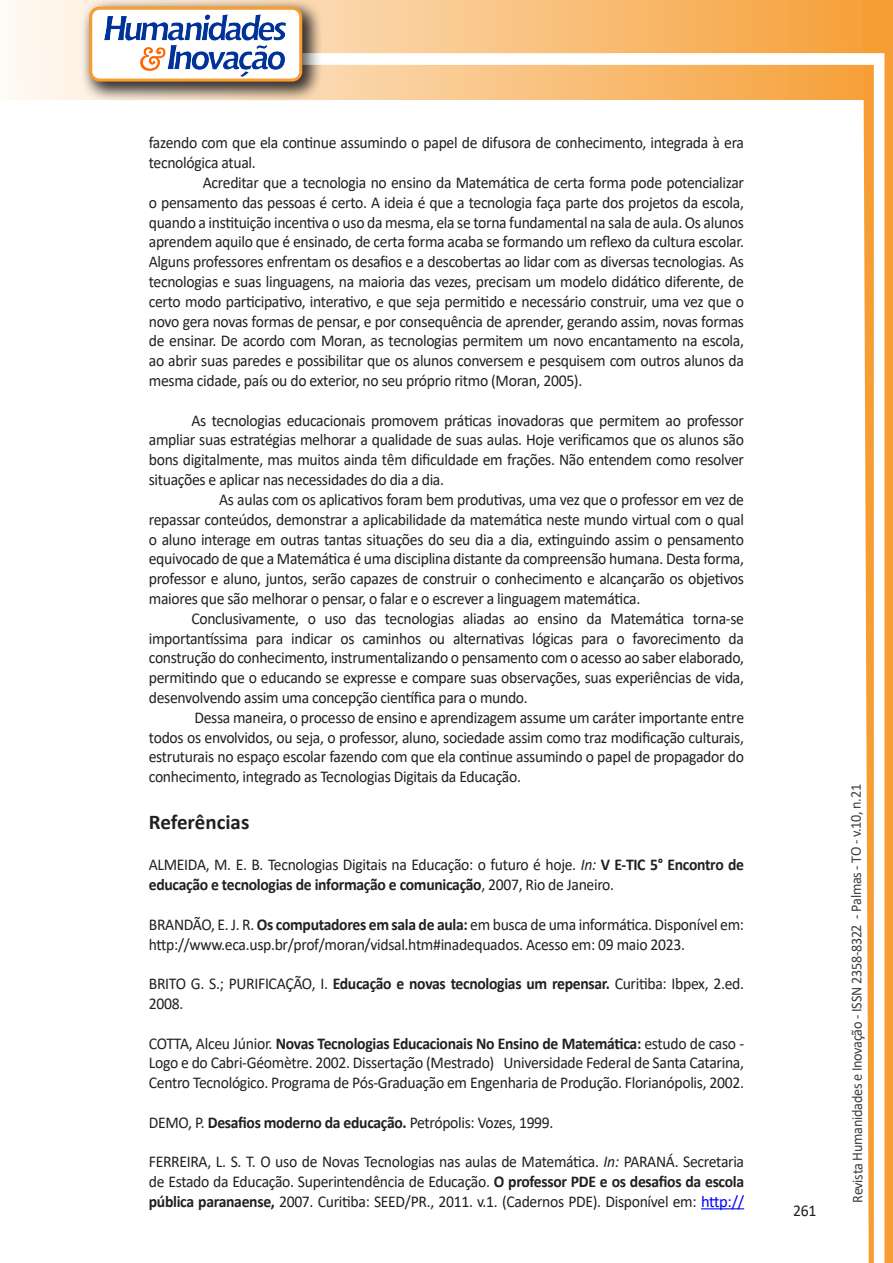
<style>
.page{position:relative;width:893px;height:1263px;background:#fff}
.page>*{position:absolute;margin:0;border:0;box-sizing:border-box;transform-origin:0 0}
.Titulo_2{font:700 21px "Calibri";color:#231f20}
.texto{font:16.5px/19.8px "Calibri";letter-spacing:-.02em;color:#231f20;text-align:justify;scale:.95 1}
.t1{font:15px "Calibri";letter-spacing:-.025em;color:#3e3e3f;scale:.95 1}
.s1{font-style:italic}
.s2{font-weight:700}
.s3{color:#00f}
</style>
<div class="page">
<svg style="left:5px;top:0;width:858px;height:100px;background:#f9c484"></svg>
<div style="left:302px;top:53px;width:582px;height:12px;background:#fff;border:2px solid #fff"></div>
<svg style="left:863px;top:0;width:30px;height:1263px"></svg>
<div style="left:81px;top:0;width:241px;height:102px;background:#231f20;opacity:.75"></div>
<div style="left:91px;top:8px;width:210px;height:72px;background:#fff;border-radius:9px"></div>
<img style="left:104px;top:14px;width:181px;height:62px">
<div style="left:89px;top:7px;width:213px;height:75px;border:3px solid #f69e34;border-radius:9px"></div>
<hr style="left:701px;top:1208px;width:43px;height:1px;background:#00f">
<p class="texto" style="left:149px;top:133px;width:628px">fazendo com que ela continue assumindo o papel de difusora de conhecimento, integrada à era tecnológica atual.</p>
<p class="texto" style="left:149px;top:172px;width:628px;text-indent:54px">Acreditar que a tecnologia no ensino da Matemática de certa forma pode potencializar o pensamento das pessoas é certo. A ideia é que a tecnologia faça parte dos projetos da escola, quando a instituição incentiva o uso da mesma, ela se torna fundamental na sala de aula. Os alunos aprendem aquilo que é ensinado, de certa forma acaba se formando um reflexo da cultura escolar.<br>Alguns professores enfrentam os desafios e a descobertas ao lidar com as diversas tecnologias. As tecnologias e suas linguagens, na maioria das vezes, precisam um modelo didático diferente, de certo modo participativo, interativo, e que seja permitido e necessário construir, uma vez que o novo gera novas formas de pensar, e por consequência de aprender, gerando assim, novas formas de ensinar. De acordo com Moran, as tecnologias permitem um novo encantamento na escola, ao abrir suas paredes e possibilitar que os alunos conversem e pesquisem com outros alunos da mesma cidade, país ou do exterior, no seu próprio ritmo (Moran, 2005).</p>
<p class="texto" style="left:149px;top:410px;width:628px;text-indent:43px">As tecnologias educacionais promovem práticas inovadoras que permitem ao professor ampliar suas estratégias melhorar a qualidade de suas aulas. Hoje verificamos que os alunos são bons digitalmente, mas muitos ainda têm dificuldade em frações. Não entendem como resolver situações e aplicar nas necessidades do dia a dia.</p>
<p class="texto" style="left:149px;top:489px;width:628px;text-indent:70px">As aulas com os aplicativos foram bem produtivas, uma vez que o professor em vez de repassar conteúdos, demonstrar a aplicabilidade da matemática neste mundo virtual com o qual o aluno interage em outras tantas situações do seu dia a dia, extinguindo assim o pensamento equivocado de que a Matemática é uma disciplina distante da compreensão humana. Desta forma, professor e aluno, juntos, serão capazes de construir o conhecimento e alcançarão os objetivos maiores que são melhorar o pensar, o falar e o escrever a linguagem matemática.</p>
<p class="texto" style="left:149px;top:608px;width:628px;text-indent:43px">Conclusivamente, o uso das tecnologias aliadas ao ensino da Matemática torna-se importantíssima para indicar os caminhos ou alternativas lógicas para o favorecimento da construção do conhecimento, instrumentalizando o pensamento com o acesso ao saber elaborado, permitindo que o educando se expresse e compare suas observações, suas experiências de vida, desenvolvendo assim uma concepção científica para o mundo.</p>
<p class="texto" style="left:149px;top:707px;width:628px;text-indent:46px">Dessa maneira, o processo de ensino e aprendizagem assume um caráter importante entre todos os envolvidos, ou seja, o professor, aluno, sociedade assim como traz modificação culturais, estruturais no espaço escolar fazendo com que ela continue assumindo o papel de propagador do conhecimento, integrado as Tecnologias Digitais da Educação.</p>
<p class="Titulo_2" style="left:149px;top:807px;width:102px">Referências</p>
<p class="texto" style="left:149px;top:854px;width:628px">ALMEIDA, M. E. B. Tecnologias Digitais na Educação: o futuro é hoje. <span class="s1">In:</span> <span class="s2">V E-TIC 5° Encontro de educação e tecnologias de informação e comunicação</span>, 2007, Rio de Janeiro.</p>
<p class="texto" style="left:149px;top:914px;width:628px">BRANDÃO, E. J. R. <span class="s2">Os computadores em sala de aula:</span> em busca de uma informática. Disponível em: http://www.eca.usp.br/prof/moran/vidsal.htm#inadequados. Acesso em: 09 maio 2023.</p>
<p class="texto" style="left:149px;top:973px;width:628px">BRITO G. S.; PURIFICAÇÃO, I. <span class="s2">Educação e novas tecnologias um repensar.</span> Curitiba: Ibpex, 2.ed.<br>2008.</p>
<p class="texto" style="left:149px;top:1033px;width:628px">COTTA, Alceu Júnior. <span class="s2">Novas Tecnologias Educacionais No Ensino de Matemática:</span> estudo de caso - Logo e do Cabri-Géomètre. 2002. Dissertação (Mestrado) Universidade Federal de Santa Catarina, Centro Tecnológico. Programa de Pós-Graduação em Engenharia de Produção. Florianópolis, 2002.</p>
<p class="texto" style="left:149px;top:1112px;width:427px">DEMO, P. <span class="s2">Desafios moderno da educação.</span> Petrópolis: Vozes, 1999.</p>
<p class="texto" style="left:149px;top:1151px;width:628px">FERREIRA, L. S. T. O uso de Novas Tecnologias nas aulas de Matemática. <span class="s1">In:</span> PARANÁ. Secretaria de Estado da Educação. Superintendência de Educação. <span class="s2">O professor PDE e os desafios da escola pública paranaense,</span> 2007. Curitiba: SEED/PR., 2011. v.1. (Cadernos PDE). Disponível em: <span class="s3">http://</span></p>
<p class="texto" style="left:793px;top:1200px;width:26px">261</p>
<p class="t1" style="left:846px;top:1203px;width:442px;rotate:-90deg">Revista Humanidades e Inovação - ISSN 2358-8322 - Palmas - TO - v.10, n.21</p>
</div>
